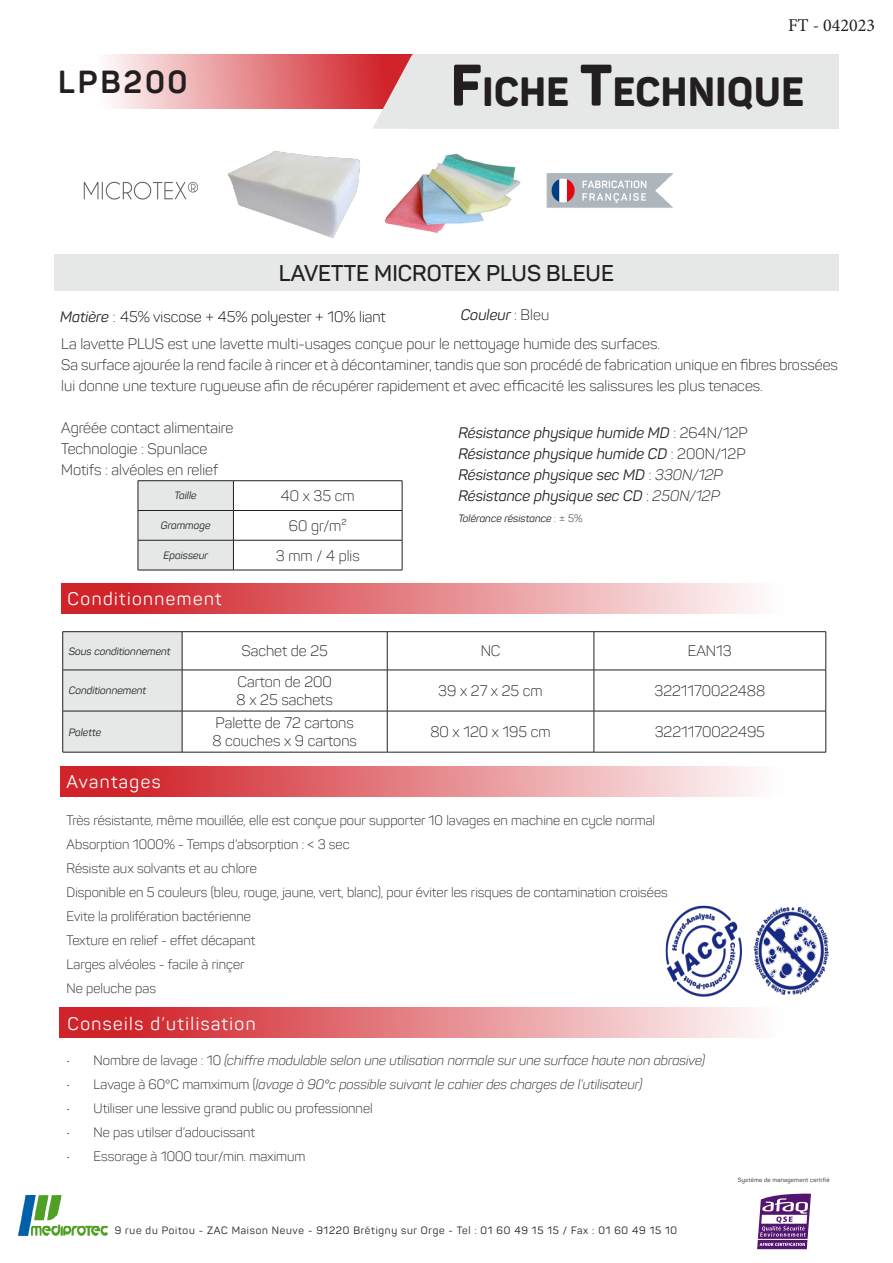
<style>
.page{position:relative;width:893px;height:1263px;background:#fff}
.page>*{position:absolute;margin:0;border:0;box-sizing:border-box;transform-origin:0 0}
.t1{font:800 40.35px "Panton";letter-spacing:.015em;color:#231f20;scale:.96 1}
.t2{font:700 31.5px "Panton";letter-spacing:.085em;color:#231f20}
.t3{font:600 22.5px "Panton";color:#231f20}
.t4{font:18px "Panton";letter-spacing:.08em;color:#fff}
.t5{font:18px "Minion Pro";color:#231f20}
.t6{font:300 15px/21px "Panton";color:#231f20}
.t7{font:italic 15px "Panton";color:#231f20}
.t8{font:300 15px "Panton";color:#000001}
.t9{font:300 13.5px "Panton";color:#231f20}
.t10{font:italic 300 13.5px "Panton";color:#231f20}
.t11{font:italic 10.5px "Panton";color:#231f20}
.t12{font:10.5px "Panton";letter-spacing:.07em;color:#231f20}
.t13{font:6px "Panton";letter-spacing:.03em;color:#231f20}
.s1{font-size:57.6px}
.s2{font-weight:400;font-style:italic;color:#231f20}
.s3{color:#231f20}
.s4{font-weight:300;font-style:normal}
.s5{font-weight:300}
.s6{font-style:normal}
</style>
<div class="page">
<div style="left:413px;top:54px;width:426px;height:75px;background:#e5e8e7"></div>
<svg style="left:107px;top:54px;width:265px;height:55px;background:#e79295"></svg>
<svg style="left:372px;top:54px;width:41px;height:75px;background:#dc8f92"></svg>
<div style="left:60px;top:765px;width:826px;height:31px;background:linear-gradient(to right,#ce141b,#fff)"></div>
<div style="left:60px;top:1007px;width:826px;height:31px;background:linear-gradient(to right,#ce141b,#fff)"></div>
<div style="left:61px;top:583px;width:825px;height:31px;background:linear-gradient(to right,#ce141b,#fff)"></div>
<img style="left:18px;top:1196px;width:90px;height:39px">
<svg style="left:757px;top:1193px;width:54px;height:56px"></svg>
<hr style="left:758px;top:1239px;width:50px;height:1px;background:#fff">
<div style="left:63px;top:632px;width:119px;height:120px;background:#e5e8e7"></div>
<hr style="left:387px;top:632px;width:1px;height:38px;background:#231f20">
<hr style="left:182px;top:670px;width:205px;height:1px;background:#231f20">
<hr style="left:387px;top:670px;width:207px;height:1px;background:#231f20">
<hr style="left:387px;top:670px;width:1px;height:41px;background:#231f20">
<hr style="left:594px;top:670px;width:232px;height:1px;background:#231f20">
<hr style="left:182px;top:711px;width:205px;height:1px;background:#231f20">
<hr style="left:387px;top:711px;width:207px;height:1px;background:#231f20">
<hr style="left:387px;top:711px;width:1px;height:41px;background:#231f20">
<hr style="left:594px;top:711px;width:232px;height:1px;background:#231f20">
<hr style="left:63px;top:670px;width:119px;height:1px;background:#231f20">
<hr style="left:63px;top:711px;width:119px;height:1px;background:#231f20">
<hr style="left:182px;top:631px;width:205px;height:1px;background:#231f20">
<hr style="left:387px;top:631px;width:207px;height:1px;background:#231f20">
<hr style="left:594px;top:631px;width:232px;height:1px;background:#231f20">
<hr style="left:594px;top:632px;width:1px;height:38px;background:#231f20">
<hr style="left:826px;top:632px;width:1px;height:38px;background:#231f20">
<hr style="left:594px;top:670px;width:1px;height:41px;background:#231f20">
<hr style="left:826px;top:670px;width:1px;height:41px;background:#231f20">
<hr style="left:594px;top:711px;width:1px;height:41px;background:#231f20">
<hr style="left:826px;top:711px;width:1px;height:41px;background:#231f20">
<hr style="left:182px;top:752px;width:205px;height:1px;background:#231f20">
<hr style="left:387px;top:752px;width:207px;height:1px;background:#231f20">
<hr style="left:594px;top:752px;width:232px;height:1px;background:#231f20">
<hr style="left:63px;top:631px;width:119px;height:1px;background:#231f20">
<hr style="left:62px;top:632px;width:1px;height:38px;background:#231f20">
<hr style="left:182px;top:632px;width:1px;height:38px;background:#231f20">
<hr style="left:62px;top:670px;width:1px;height:41px;background:#231f20">
<hr style="left:182px;top:670px;width:1px;height:41px;background:#231f20">
<hr style="left:62px;top:711px;width:1px;height:41px;background:#231f20">
<hr style="left:182px;top:711px;width:1px;height:41px;background:#231f20">
<hr style="left:63px;top:752px;width:119px;height:1px;background:#231f20">
<hr style="left:233px;top:480px;width:169px;height:1px;background:#231f20">
<hr style="left:233px;top:510px;width:169px;height:1px;background:#231f20">
<svg style="left:402px;top:481px;width:1px;height:59px"></svg>
<hr style="left:233px;top:540px;width:169px;height:1px;background:#231f20">
<hr style="left:402px;top:540px;width:1px;height:30px;background:#231f20">
<hr style="left:233px;top:570px;width:169px;height:1px;background:#231f20">
<hr style="left:138px;top:480px;width:95px;height:1px;background:#231f20">
<svg style="left:138px;top:481px;width:96px;height:89px;background:#dfe2e1"></svg>
<hr style="left:138px;top:540px;width:95px;height:1px;background:#231f20">
<hr style="left:138px;top:540px;width:1px;height:30px;background:#231f20">
<hr style="left:233px;top:540px;width:1px;height:30px;background:#231f20">
<hr style="left:138px;top:570px;width:95px;height:1px;background:#231f20">
<div style="left:54px;top:254px;width:785px;height:37px;background:#e5e8e7"></div>
<img style="left:228px;top:151px;width:133px;height:87px">
<img style="left:546px;top:173px;width:127px;height:35px">
<img style="left:83px;top:181px;width:116px;height:19px">
<img style="left:384px;top:153px;width:137px;height:80px">
<img style="left:666px;top:905px;width:75px;height:91px">
<img style="left:753px;top:906px;width:76px;height:89px">
<p class="t2" style="left:58px;top:62px;width:131px">LPB200</p>
<p class="t5" style="left:788px;top:13px;width:89px">FT - 042023</p>
<h1 class="t1" style="left:451px;top:66px;width:369px"><span class="s1">F</span>ICHE <span class="s1">T</span>ECHNIQUE</h1>
<p class="t3" style="left:279px;top:259px;width:337px">LAVETTE MICROTEX PLUS BLEUE</p>
<p class="t8" style="left:60px;top:307px;width:327px"><span class="s2">Matière</span> <span class="s3">:</span> 45% viscose + 45% polyester + 10% liant</p>
<p class="t7" style="left:461px;top:305px;width:90px">Couleur <span class="s4">: Bleu</span></p>
<p class="t6" style="left:61px;top:333px;width:600px">La lavette PLUS est une lavette multi-usages conçue pour le nettoyage humide des surfaces.</p>
<p class="t6" style="left:61px;top:354px;width:778px">Sa surface ajourée la rend facile à rincer et à décontaminer, tandis que son procédé de fabrication unique en fibres brossées lui donne une texture rugueuse afin de récupérer rapidement et avec efficacité les salissures les plus tenaces.</p>
<p class="t6" style="left:61px;top:417px;width:174px">Agréée contact alimentaire</p>
<p class="t6" style="left:61px;top:438px;width:147px">Technologie : Spunlace</p>
<p class="t6" style="left:61px;top:459px;width:158px">Motifs : alvéoles en relief</p>
<p class="t7" style="left:458px;top:423px;width:291px">Résistance physique humide MD <span class="s4">: 264N/12P</span></p>
<p class="t7" style="left:458px;top:444px;width:289px">Résistance physique humide CD <span class="s4">: 200N/12P</span></p>
<p class="t7" style="left:458px;top:465px;width:266px">Résistance physique sec MD <span class="s4">:</span> <span class="s5">330N/12P</span></p>
<p class="t7" style="left:458px;top:486px;width:263px">Résistance physique sec CD <span class="s4">:</span> <span class="s5">250N/12P</span></p>
<p class="t11" style="left:458px;top:512px;width:126px">Tolérance résistance <span class="s4">: ± 5%</span></p>
<p class="t11" style="left:175px;top:489px;width:24px">Taille</p>
<p class="t6" style="left:281px;top:485px;width:75px">40 x 35 cm</p>
<p class="t11" style="left:161px;top:519px;width:51px">Grammage</p>
<p class="t6" style="left:289px;top:515px;width:59px">60 gr/m²</p>
<p class="t11" style="left:164px;top:549px;width:46px">Epaisseur</p>
<p class="t6" style="left:276px;top:545px;width:85px">3 mm / 4 plis</p>
<p class="t4" style="left:68px;top:588px;width:155px">Conditionnement</p>
<p class="t11" style="left:69px;top:644px;width:103px">Sous conditionnement</p>
<p class="t6" style="left:241px;top:640px;width:88px">Sachet de 25</p>
<p class="t6" style="left:481px;top:640px;width:21px">NC</p>
<p class="t6" style="left:688px;top:640px;width:45px">EAN13</p>
<p class="t11" style="left:69px;top:684px;width:79px">Conditionnement</p>
<p class="t6" style="left:238px;top:671px;width:96px">Carton de 200</p>
<p class="t6" style="left:237px;top:689px;width:98px">8 x 25 sachets</p>
<p class="t6" style="left:438px;top:680px;width:106px">39 x 27 x 25 cm</p>
<p class="t6" style="left:654px;top:680px;width:112px">3221170022488</p>
<p class="t11" style="left:69px;top:725px;width:34px">Palette</p>
<p class="t4" style="left:67px;top:770px;width:96px">Avantages</p>
<p class="t6" style="left:216px;top:712px;width:140px">Palette de 72 cartons</p>
<p class="t6" style="left:212px;top:730px;width:146px">8 couches x 9 cartons</p>
<p class="t6" style="left:430px;top:721px;width:122px">80 x 120 x 195 cm</p>
<p class="t6" style="left:655px;top:721px;width:112px">3221170022495</p>
<p class="t9" style="left:67px;top:812px;width:590px">Très résistante, même mouillée, elle est conçue pour supporter 10 lavages en machine en cycle normal</p>
<p class="t9" style="left:67px;top:836px;width:284px">Absorption 1000% - Temps d’absorption : &lt; 3 sec</p>
<p class="t9" style="left:67px;top:860px;width:192px">Résiste aux solvants et au chlore</p>
<p class="t9" style="left:67px;top:884px;width:603px">Disponible en 5 couleurs (bleu, rouge, jaune, vert, blanc), pour éviter les risques de contamination croisées</p>
<p class="t9" style="left:67px;top:908px;width:186px">Evite la prolifération bactérienne</p>
<p class="t9" style="left:67px;top:932px;width:190px">Texture en relief - effet décapant</p>
<p class="t9" style="left:67px;top:956px;width:180px">Larges alvéoles - facile à rinçer</p>
<p class="t9" style="left:67px;top:980px;width:91px">Ne peluche pas</p>
<p class="t4" style="left:68px;top:1013px;width:190px">Conseils d’utilisation</p>
<p class="t10" style="left:67px;top:1052px;width:640px"><span class="s6">• Nombre de lavage : 10</span> (chiffre modulable selon une utilisation normale sur une surface haute non abrasive)</p>
<p class="t10" style="left:67px;top:1076px;width:577px"><span class="s6">• Lavage à 60°C mamximum (</span>lavage à 90°c possible suivant le cahier des charges de l’utilisateur)</p>
<p class="t9" style="left:67px;top:1100px;width:308px">• Utiliser une lessive grand public ou professionnel</p>
<p class="t9" style="left:67px;top:1124px;width:190px">• Ne pas utilser d’adoucissant</p>
<p class="t9" style="left:67px;top:1148px;width:240px">• Essorage à 1000 tour/min. maximum</p>
<p class="t12" style="left:115px;top:1223px;width:564px">9 rue du Poitou - ZAC Maison Neuve - 91220 Brétigny sur Orge - Tel : 01 60 49 15 15 / Fax : 01 60 49 15 10</p>
<p class="t13" style="left:738px;top:1176px;width:93px">Système de management certifié</p>
</div>
